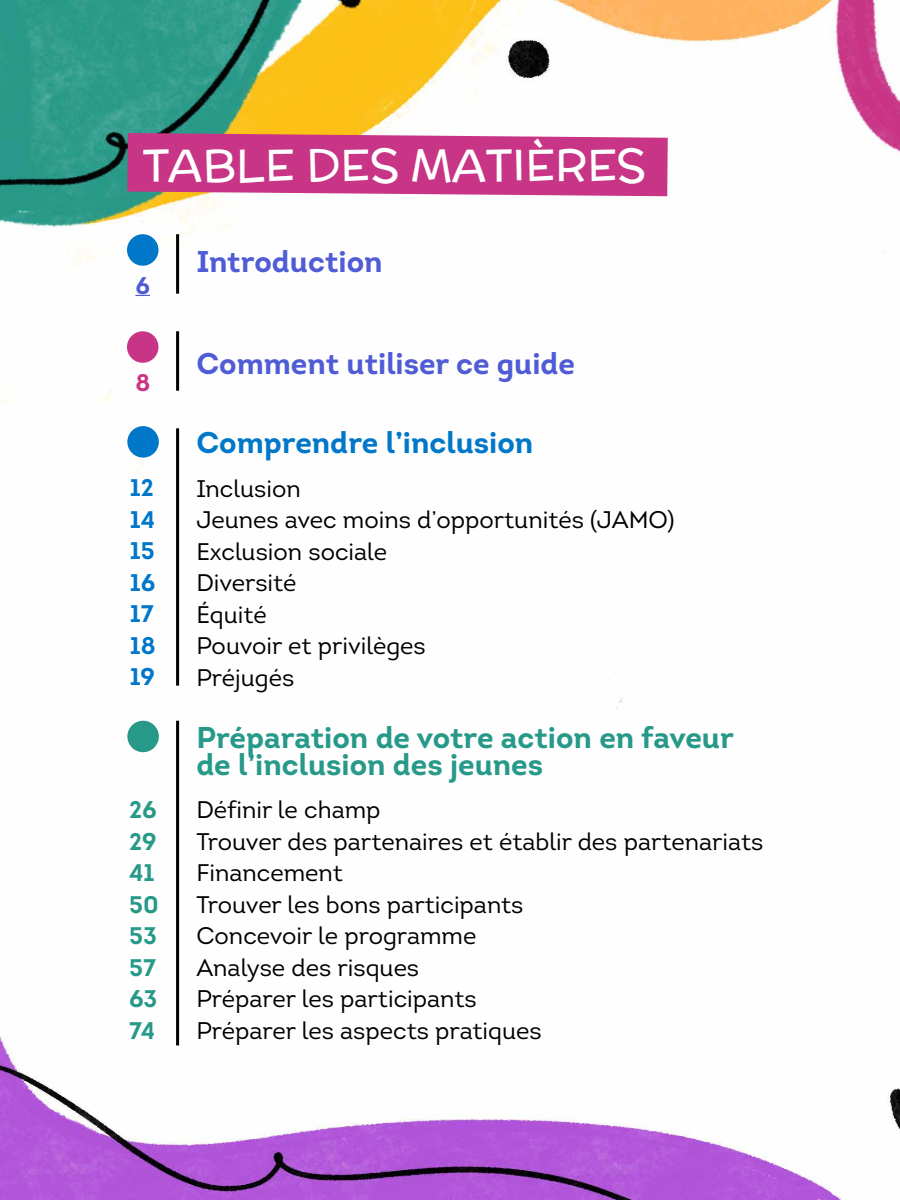
<style>
.page{position:relative;width:900px;height:1200px;background:#fff}
.page>*{position:absolute;margin:0;border:0;box-sizing:border-box;transform-origin:0 0}
.t1{font:45px "Fncnly Mc Laren";color:#fff}
.t2{font:700 30px/27px "Spcgrh Intro";color:#279989}
.t3{font:700 30px "Spcgrh Intro";color:#4f5cd6}
.t4{font:700 30px "Spcgrh Intro";color:#0077c8}
.t5{font:24px "Pjymxw Intro";color:#000}
.t6{font:700 24px "Spcgrh Intro";color:#279989}
.t7{font:700 24px "Spcgrh Intro";color:#0077c8}
.t8{font:700 24px "Spcgrh Intro";color:#4f5cd6}
.t9{font:700 24px "Spcgrh Intro";color:#c83486}
</style>
<div class="page">
<img style="left:0;top:0;width:900px;height:1200px">
<svg style="left:127px;top:133px;width:541px;height:63px;background:#ca418b"></svg>
<div style="left:127px;top:426px;width:32px;height:32px;background:#0077c8;border-radius:50%"></div>
<div style="left:127px;top:721px;width:32px;height:31px;background:#279989;border-radius:50%"></div>
<div style="left:127px;top:331px;width:31px;height:32px;background:#c83486;border-radius:50%"></div>
<div style="left:127px;top:234px;width:31px;height:32px;background:#0077c8;border-radius:50%"></div>
<svg style="left:135px;top:295px;width:15px;height:1px"></svg>
<hr style="left:176px;top:428px;width:3px;height:258px;background:#000">
<hr style="left:176px;top:721px;width:3px;height:324px;background:#000">
<hr style="left:176px;top:331px;width:3px;height:60px;background:#000">
<hr style="left:176px;top:234px;width:3px;height:60px;background:#000">
<h2 class="t1" style="left:142px;top:133px;width:505px">TABLE DES MATIÈRES</h2>
<p class="t8" style="left:135px;top:270px;width:16px">6</p>
<p class="t9" style="left:136px;top:367px;width:16px">8</p>
<p class="t3" style="left:196px;top:243px;width:188px">Introduction</p>
<p class="t3" style="left:196px;top:344px;width:380px">Comment utiliser ce guide</p>
<p class="t4" style="left:196px;top:423px;width:338px">Comprendre l’inclusion</p>
<p class="t7" style="left:130px;top:473px;width:26px">12</p>
<p class="t5" style="left:196px;top:474px;width:106px">Inclusion</p>
<p class="t7" style="left:130px;top:504px;width:27px">14</p>
<p class="t5" style="left:196px;top:505px;width:480px">Jeunes avec moins d’opportunités (JAMO)</p>
<p class="t7" style="left:130px;top:536px;width:26px">15</p>
<p class="t5" style="left:196px;top:537px;width:192px">Exclusion sociale</p>
<p class="t7" style="left:130px;top:567px;width:27px">16</p>
<p class="t5" style="left:196px;top:568px;width:102px">Diversité</p>
<p class="t7" style="left:130px;top:599px;width:25px">17</p>
<p class="t5" style="left:196px;top:600px;width:72px">Équité</p>
<p class="t7" style="left:130px;top:630px;width:27px">18</p>
<p class="t5" style="left:196px;top:631px;width:231px">Pouvoir et privilèges</p>
<p class="t7" style="left:130px;top:662px;width:27px">19</p>
<p class="t5" style="left:196px;top:663px;width:99px">Préjugés</p>
<p class="t2" style="left:196px;top:724px;width:539px">Préparation de votre action en faveur de l’inclusion des jeunes</p>
<p class="t6" style="left:129px;top:794px;width:29px">26</p>
<p class="t5" style="left:196px;top:795px;width:186px">Définir le champ</p>
<p class="t6" style="left:129px;top:826px;width:29px">29</p>
<p class="t5" style="left:196px;top:827px;width:569px">Trouver des partenaires et établir des partenariats</p>
<p class="t6" style="left:129px;top:857px;width:27px">41</p>
<p class="t5" style="left:196px;top:858px;width:148px">Financement</p>
<p class="t6" style="left:129px;top:889px;width:31px">50</p>
<p class="t5" style="left:196px;top:890px;width:329px">Trouver les bons participants</p>
<p class="t6" style="left:129px;top:920px;width:29px">53</p>
<p class="t5" style="left:196px;top:921px;width:282px">Concevoir le programme</p>
<p class="t6" style="left:129px;top:952px;width:28px">57</p>
<p class="t5" style="left:196px;top:953px;width:224px">Analyse des risques</p>
<p class="t6" style="left:129px;top:983px;width:30px">63</p>
<p class="t5" style="left:196px;top:984px;width:282px">Préparer les participants</p>
<p class="t6" style="left:129px;top:1015px;width:28px">74</p>
<p class="t5" style="left:196px;top:1016px;width:347px">Préparer les aspects pratiques</p>
</div>
